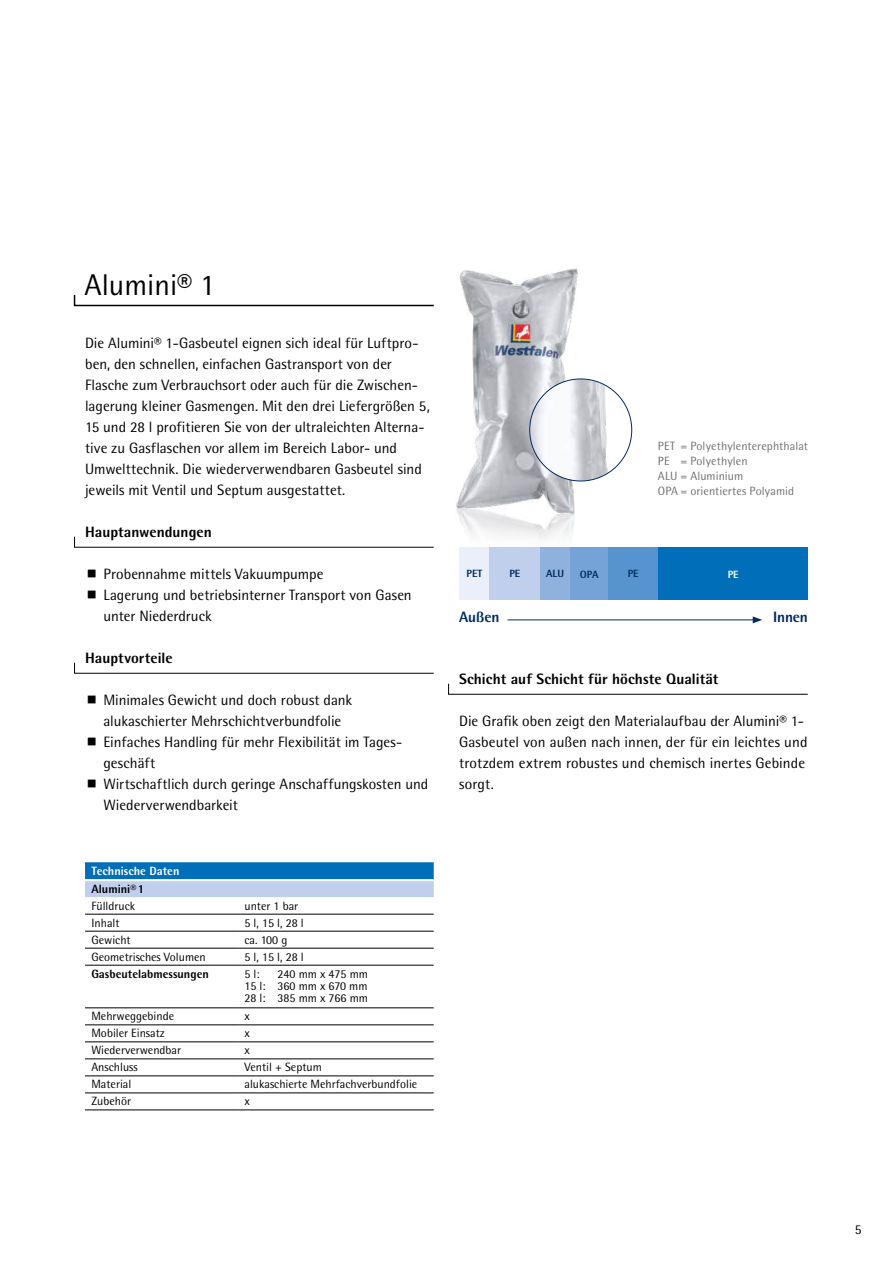
<style>
.page{position:relative;width:893px;height:1263px;background:#fff}
.page>*{position:absolute;margin:0;border:0;box-sizing:border-box;transform-origin:0 0}
.t1{font:30px "Rotis Semi Sans Pro";color:#000}
.t2{font:15px/21px "Rotis Semi Sans Pro";color:#000}
.t3{font:800 15px "Rotis Semi Sans Pro";color:#000}
.t4{font:800 15px "Rotis Semi Sans Pro";letter-spacing:-.01em;color:#002c61}
.t5{font:13.5px "Rotis Semi Sans Pro";color:#000}
.t6{font:12px/12px "Rotis Semi Sans Pro";color:#000;text-align:justify}
.t7{font:12px/15px "Rotis Semi Sans Pro";letter-spacing:.01em;color:#6f6f6e}
.t8{font:800 12px/17.4px "Rotis Semi Sans Pro";color:#fff}
.t9{font:800 12px "Rotis Semi Sans Pro";color:#000}
.t10{font:800 10.5px "Rotis Semi Sans Pro";color:#002c61}
.t11{font:800 10.5px "Rotis Semi Sans Pro";color:#fff}
.s1{color:#000}
.s2{font-weight:700;color:#000}
.s3{font-weight:400;color:#000}
</style>
<div class="page">
<img style="left:456px;top:268px;width:124px;height:271px">
<img style="left:530px;top:379px;width:102px;height:102px;border-radius:51px">
<svg style="left:73px;top:295px;width:361px;height:12px"></svg>
<svg style="left:85px;top:862px;width:349px;height:35px;background:#5f9ed1"></svg>
<hr style="left:85px;top:879px;width:153px;height:2px;background:#fff">
<hr style="left:238px;top:879px;width:196px;height:2px;background:#fff">
<hr style="left:85px;top:914px;width:153px;height:1px;background:#000">
<hr style="left:238px;top:914px;width:196px;height:1px;background:#000">
<hr style="left:85px;top:931px;width:153px;height:1px;background:#000">
<hr style="left:238px;top:931px;width:196px;height:1px;background:#000">
<hr style="left:85px;top:948px;width:153px;height:1px;background:#000">
<hr style="left:238px;top:948px;width:196px;height:1px;background:#000">
<hr style="left:85px;top:965px;width:153px;height:1px;background:#000">
<hr style="left:238px;top:965px;width:196px;height:1px;background:#000">
<hr style="left:85px;top:1007px;width:153px;height:1px;background:#000">
<hr style="left:238px;top:1007px;width:196px;height:1px;background:#000">
<hr style="left:85px;top:1024px;width:153px;height:1px;background:#000">
<hr style="left:238px;top:1024px;width:196px;height:1px;background:#000">
<hr style="left:85px;top:1041px;width:153px;height:1px;background:#000">
<hr style="left:238px;top:1041px;width:196px;height:1px;background:#000">
<hr style="left:85px;top:1058px;width:153px;height:1px;background:#000">
<hr style="left:238px;top:1058px;width:196px;height:1px;background:#000">
<hr style="left:85px;top:1075px;width:153px;height:1px;background:#000">
<hr style="left:238px;top:1075px;width:196px;height:1px;background:#000">
<hr style="left:85px;top:1092px;width:153px;height:1px;background:#000">
<hr style="left:238px;top:1092px;width:196px;height:1px;background:#000">
<hr style="left:85px;top:1109px;width:153px;height:1px;background:#000">
<hr style="left:238px;top:1109px;width:196px;height:1px;background:#000">
<svg style="left:74px;top:536px;width:360px;height:12px"></svg>
<svg style="left:74px;top:662px;width:360px;height:12px"></svg>
<svg style="left:448px;top:683px;width:360px;height:12px"></svg>
<hr style="left:507px;top:619px;width:248px;height:1px;background:#002c61">
<svg style="left:753px;top:616px;width:9px;height:7px"></svg>
<div style="left:459px;top:547px;width:31px;height:53px;background:#eaeff9"></div>
<div style="left:540px;top:547px;width:30px;height:53px;background:#8fb1de"></div>
<div style="left:490px;top:547px;width:50px;height:53px;background:#bfcfec"></div>
<div style="left:608px;top:547px;width:50px;height:53px;background:#5794cf"></div>
<div style="left:570px;top:547px;width:38px;height:53px;background:#75a2d7"></div>
<div style="left:658px;top:547px;width:150px;height:53px;background:#006eb8"></div>
<h1 class="t1" style="left:84px;top:269px;width:132px">Alumini® 1</h1>
<p class="t2" style="left:85px;top:332px;width:346px">Die Alumini® 1-Gasbeutel eignen sich ideal für Luftpro&shy;ben, den schnellen, einfachen Gastransport von der Flasche zum Verbrauchsort oder auch für die Zwischen&shy;lagerung kleiner Gasmengen. Mit den drei Liefergrößen 5, 15 und 28 l profitieren Sie von der ultraleichten Alterna&shy;tive zu Gasflaschen vor allem im Bereich Labor- und Umwelttechnik. Die wiederverwendbaren Gasbeutel sind jeweils mit Ventil und Septum ausgestattet.</p>
<p class="t3" style="left:85px;top:525px;width:128px">Hauptanwendungen</p>
<p class="t2" style="left:103px;top:563px;width:310px">Probennahme mittels Vakuumpumpe<br>Lagerung und betriebsinterner Transport von Gasen unter Niederdruck</p>
<p class="t3" style="left:85px;top:651px;width:89px">Hauptvorteile</p>
<p class="t2" style="left:103px;top:689px;width:326px">Minimales Gewicht und doch robust dank alukaschierter Mehrschichtverbundfolie<br>Einfaches Handling für mehr Flexibilität im Tages&shy;geschäft<br>Wirtschaftlich durch geringe Anschaffungskosten und Wiederverwendbarkeit</p>
<p class="t8" style="left:91px;top:863px;width:90px">Technische Daten<br><span class="s1">Alumini</span><span class="s2">®</span> <span class="s1">1<br></span><span class="s3">Fülldruck</span></p>
<p class="t6" style="left:244px;top:900px;width:55px">unter 1 bar</p>
<p class="t6" style="left:91px;top:917px;width:30px">Inhalt</p>
<p class="t6" style="left:244px;top:917px;width:61px">5 l, 15 l, 28 l</p>
<p class="t6" style="left:91px;top:934px;width:41px">Gewicht</p>
<p class="t6" style="left:244px;top:934px;width:44px">ca. 100 g</p>
<p class="t6" style="left:91px;top:951px;width:116px">Geometrisches Volumen</p>
<p class="t6" style="left:244px;top:951px;width:61px">5 l, 15 l, 28 l</p>
<p class="t9" style="left:91px;top:969px;width:119px">Gasbeutelabmessungen</p>
<p class="t6" style="left:244px;top:968px;width:17px">5 l:</p>
<p class="t6" style="left:244px;top:968px;width:125px;text-indent:33px">240 mm x 475 mm 15 l: 360 mm x 670 mm 28 l: 385 mm x 766 mm</p>
<p class="t6" style="left:91px;top:1010px;width:84px">Mehrweggebinde</p>
<p class="t6" style="left:244px;top:1010px;width:7px">x</p>
<p class="t6" style="left:91px;top:1027px;width:75px">Mobiler Einsatz</p>
<p class="t6" style="left:244px;top:1027px;width:7px">x</p>
<p class="t6" style="left:91px;top:1044px;width:91px">Wiederverwendbar</p>
<p class="t6" style="left:244px;top:1044px;width:7px">x</p>
<p class="t6" style="left:91px;top:1061px;width:48px">Anschluss</p>
<p class="t6" style="left:244px;top:1061px;width:79px">Ventil + Septum</p>
<p class="t6" style="left:91px;top:1078px;width:41px">Material</p>
<p class="t6" style="left:244px;top:1078px;width:174px">alukaschierte Mehrfachverbundfolie</p>
<p class="t6" style="left:91px;top:1095px;width:41px">Zubehör</p>
<p class="t6" style="left:244px;top:1095px;width:7px">x</p>
<p class="t7" style="left:658px;top:438px;width:152px">PET = Polyethylenterephthalat<br>PE = Polyethylen<br>ALU = Aluminium<br>OPA = orientiertes Polyamid</p>
<p class="t10" style="left:467px;top:569px;width:17px">PET</p>
<p class="t10" style="left:509px;top:569px;width:12px">PE</p>
<p class="t10" style="left:546px;top:569px;width:19px">ALU</p>
<p class="t10" style="left:580px;top:570px;width:20px">OPA</p>
<p class="t10" style="left:628px;top:569px;width:12px">PE</p>
<p class="t11" style="left:728px;top:570px;width:12px">PE</p>
<p class="t4" style="left:459px;top:610px;width:42px">Außen</p>
<p class="t4" style="left:773px;top:610px;width:36px">Innen</p>
<p class="t3" style="left:459px;top:672px;width:261px">Schicht auf Schicht für höchste Qualität</p>
<p class="t2" style="left:459px;top:710px;width:350px">Die Grafik oben zeigt den Materialaufbau der Alumini® 1- Gasbeutel von außen nach innen, der für ein leichtes und trotzdem extrem robustes und chemisch inertes Gebinde sorgt.</p>
<p class="t5" style="left:855px;top:1222px;width:8px">5</p>
</div>
